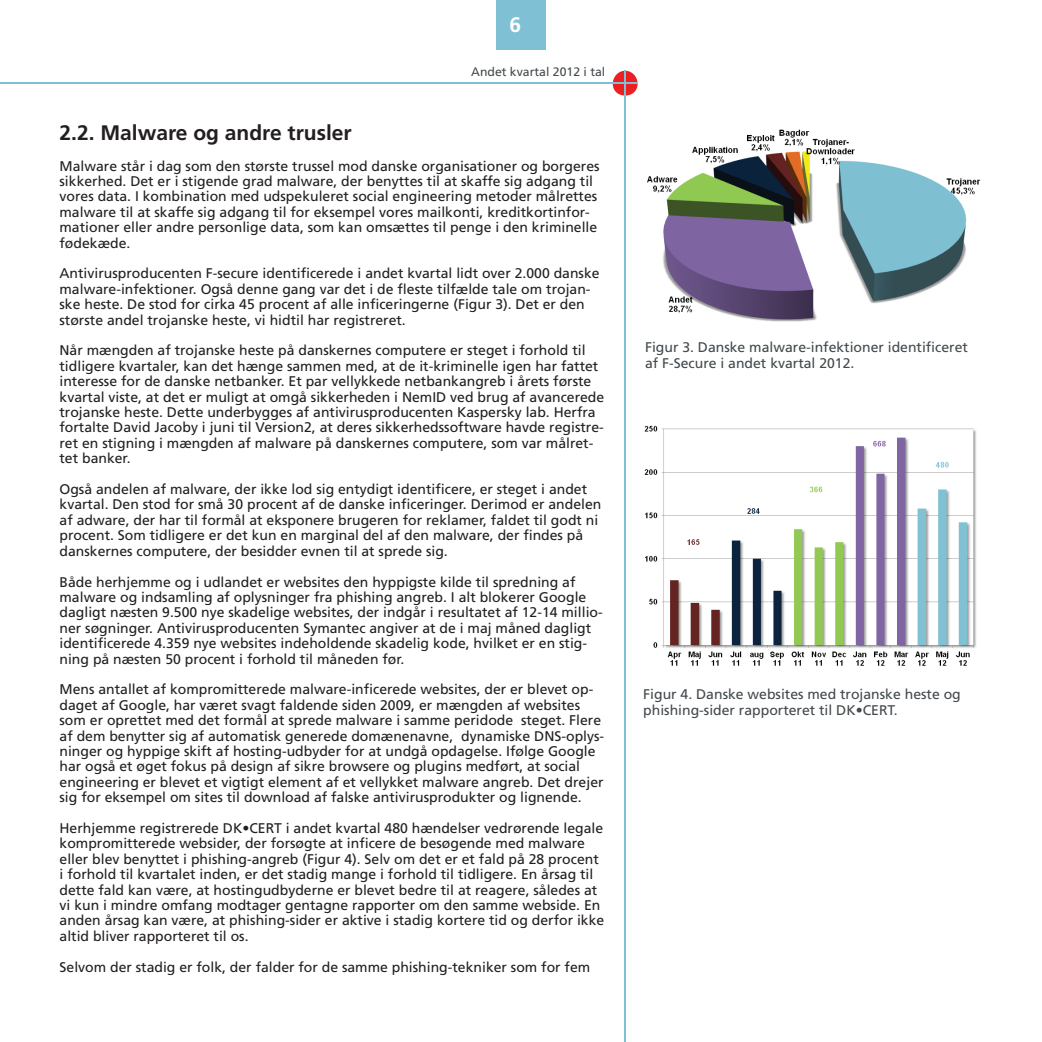
<style>
.page{position:relative;width:1042px;height:1042px;background:#fff}
.page>*{position:absolute;margin:0;border:0;box-sizing:border-box;transform-origin:0 0}
.t1{font:700 21px "Frutiger";color:#231f20}
.t2{font:700 21px "Frutiger";color:#fff}
.t3{font:14px/15.4px "Frutiger";color:#231f20}
.t4{font:14px/15.4px "Frutiger";color:#43494d}
.t5{font:12.25px "Frutiger";color:#43494d}
.s1{font-weight:300}
</style>
<div class="page">
<div style="left:613px;top:71px;width:24px;height:25px;background:#ee1f23;border-radius:50%"></div>
<hr style="left:624px;top:71px;width:2px;height:971px;background:#80c0d5">
<hr style="left:0;top:82px;width:637px;height:2px;background:#80c0d5">
<div style="left:496px;top:0;width:50px;height:50px;background:#80c0d5"></div>
<img style="left:647px;top:129px;width:334px;height:193px">
<img style="left:644px;top:425px;width:333px;height:241px">
<h1 class="t2" style="left:509px;top:13px;width:13px">6</h1>
<p class="t5" style="left:471px;top:65px;width:136px">Andet kvartal 2012 i tal</p>
<h1 class="t1" style="left:60px;top:120px;width:294px">2.2. Malware og andre trusler</h1>
<p class="t3" style="left:60px;top:158px;width:541px">Malware står i dag som den største trussel mod danske organisationer og borgeres sikkerhed. Det er i stigende grad malware, der benyttes til at skaffe sig adgang til vores data. I kombination med udspekuleret social engineering metoder målrettes malware til at skaffe sig adgang til for eksempel vores mailkonti, kreditkortinfor&shy;mationer eller andre personlige data, som kan omsættes til penge i den kriminelle fødekæde.</p>
<p class="t3" style="left:60px;top:266px;width:541px">Antivirusproducenten F-secure identificerede i andet kvartal lidt over 2.000 danske malware-infektioner. Også denne gang var det i de fleste tilfælde tale om trojan&shy;ske heste. De stod for cirka 45 procent af alle inficeringerne (Figur 3). Det er den største andel trojanske heste, vi hidtil har registreret.</p>
<p class="t3" style="left:60px;top:343px;width:546px">Når mængden af trojanske heste på danskernes computere er steget i forhold til tidligere kvartaler, kan det hænge sammen med, at de it-kriminelle igen har fattet interesse for de danske netbanker. Et par vellykkede netbankangreb i årets første kvartal viste, at det er muligt at omgå sikkerheden i NemID ved brug af avancerede trojanske heste. Dette underbygges af antivirusproducenten Kaspersky lab. Herfra fortalte David Jacoby i juni til Version2, at deres sikkerhedssoftware havde registre&shy;ret en stigning i mængden af malware på danskernes computere, som var målret&shy;tet banker.</p>
<p class="t3" style="left:60px;top:481px;width:543px">Også andelen af malware, der ikke lod sig entydigt identificere, er steget i andet kvartal. Den stod for små 30 procent af de danske inficeringer. Derimod er andelen af adware, der har til formål at eksponere brugeren for reklamer, faldet til godt ni procent. Som tidligere er det kun en marginal del af den malware, der findes på danskernes computere, der besidder evnen til at sprede sig.</p>
<p class="t3" style="left:60px;top:574px;width:545px">Både herhjemme og i udlandet er websites den hyppigste kilde til spredning af malware og indsamling af oplysninger fra phishing angreb. I alt blokerer Google dagligt næsten 9.500 nye skadelige websites, der indgår i resultatet af 12-14 millio&shy;ner søgninger. Antivirusproducenten Symantec angiver at de i maj måned dagligt identificerede 4.359 nye websites indeholdende skadelig kode, hvilket er en stig&shy;ning på næsten 50 procent i forhold til måneden før.</p>
<p class="t3" style="left:60px;top:682px;width:546px">Mens antallet af kompromitterede malware-inficerede websites, der er blevet op&shy;daget af Google, har været svagt faldende siden 2009, er mængden af websites som er oprettet med det formål at sprede malware i samme peridode steget. Flere af dem benytter sig af automatisk generede domænenavne, dynamiske DNS-oplys&shy;ninger og hyppige skift af hosting-udbyder for at undgå opdagelse. Ifølge Google har også et øget fokus på design af sikre browsere og plugins medført, at social engineering er blevet et vigtigt element af et vellykket malware angreb. Det drejer sig for eksempel om sites til download af falske antivirusprodukter og lignende.</p>
<p class="t3" style="left:60px;top:820px;width:546px">Herhjemme registrerede DK<span class="s1">•</span>CERT i andet kvartal 480 hændelser vedrørende legale kompromitterede websider, der forsøgte at inficere de besøgende med malware eller blev benyttet i phishing-angreb (Figur 4). Selv om det er et fald på 28 procent i forhold til kvartalet inden, er det stadig mange i forhold til tidligere. En årsag til dette fald kan være, at hostingudbyderne er blevet bedre til at reagere, således at vi kun i mindre omfang modtager gentagne rapporter om den samme webside. En anden årsag kan være, at phishing-sider er aktive i stadig kortere tid og derfor ikke altid bliver rapporteret til os.</p>
<p class="t3" style="left:60px;top:959px;width:532px">Selvom der stadig er folk, der falder for de samme phishing-tekniker som for fem</p>
<p class="t4" style="left:645px;top:340px;width:324px">Figur 3. Danske malware-infektioner identificeret af F-Secure i andet kvartal 2012.</p>
<p class="t4" style="left:643px;top:686px;width:319px">Figur 4. Danske websites med trojanske heste og phishing-sider rapporteret til DK•CERT.</p>
</div>
